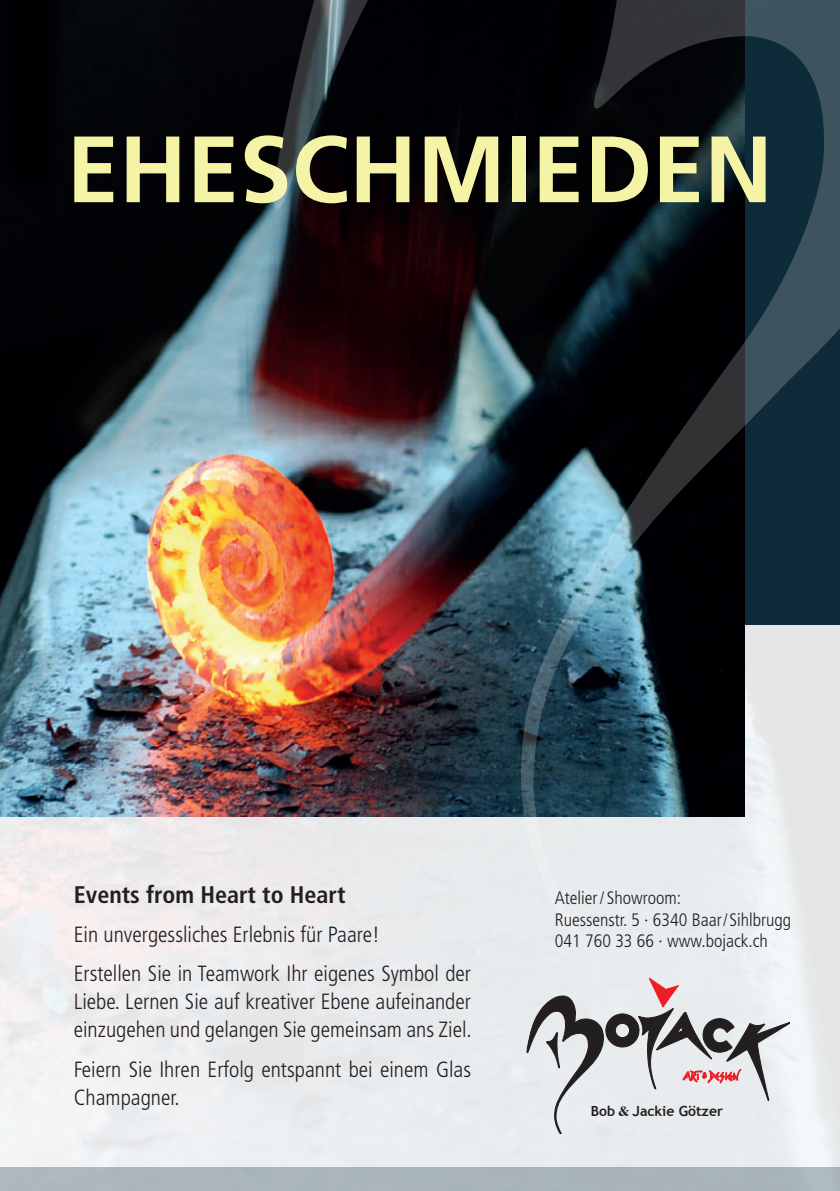
<style>
.page{position:relative;width:840px;height:1191px;background:#fff}
.page>*{position:absolute;margin:0;border:0;box-sizing:border-box;transform-origin:0 0}
.t1{font:700 94px "Frutiger";color:#f5f3a5}
.t2{font:700 condensed 24px "Frutiger";color:#231f20}
.t3{font:300 condensed 22px/28px "Frutiger";color:#231f20}
.t4{font:300 condensed 18px/21.6px "Frutiger";color:#231f20}
.t5{font:700 14px "Trebuchet MS";color:#231f20}
.s1{font-family:"Times"}
</style>
<div class="page">
<img style="left:0;top:816px;width:839px;height:350px">
<img style="left:0;top:0;width:271px;height:816px">
<img style="left:271px;top:0;width:568px;height:940px">
<div style="left:0;top:1166px;width:839px;height:25px;background:#a9b5bb"></div>
<svg style="left:526px;top:978px;width:263px;height:156px;background:#cbcacc"></svg>
<h1 class="t1" style="left:67px;top:114px;width:707px">EHESCHMIEDEN</h1>
<p class="t2" style="left:74px;top:880px;width:273px">Events from Heart to Heart</p>
<p class="t3" style="left:74px;top:915px;width:398px;line-height:39.4px">Ein unvergessliches Erlebnis für Paare!<br>Erstellen Sie in Teamwork Ihr eigenes Symbol der</p>
<p class="t3" style="left:74px;top:988px;width:399px">Liebe. Lernen Sie auf kreativer Ebene aufeinander einzugehen und gelangen Sie gemeinsam ans Ziel.</p>
<p class="t3" style="left:74px;top:1055px;width:398px">Feiern Sie Ihren Erfolg entspannt bei einem Glas<br>Champagner.</p>
<p class="t4" style="left:554px;top:887px;width:238px">Atelier/ Showroom:<br>Ruessenstr. 5 · 6340 Baar/Sihlbrugg<br>041 760 33 66 · www.bojack.ch</p>
<p class="t5" style="left:590px;top:1102px;width:134px">Bob <span class="s1">&amp;</span> Jackie Götzer</p>
</div>
